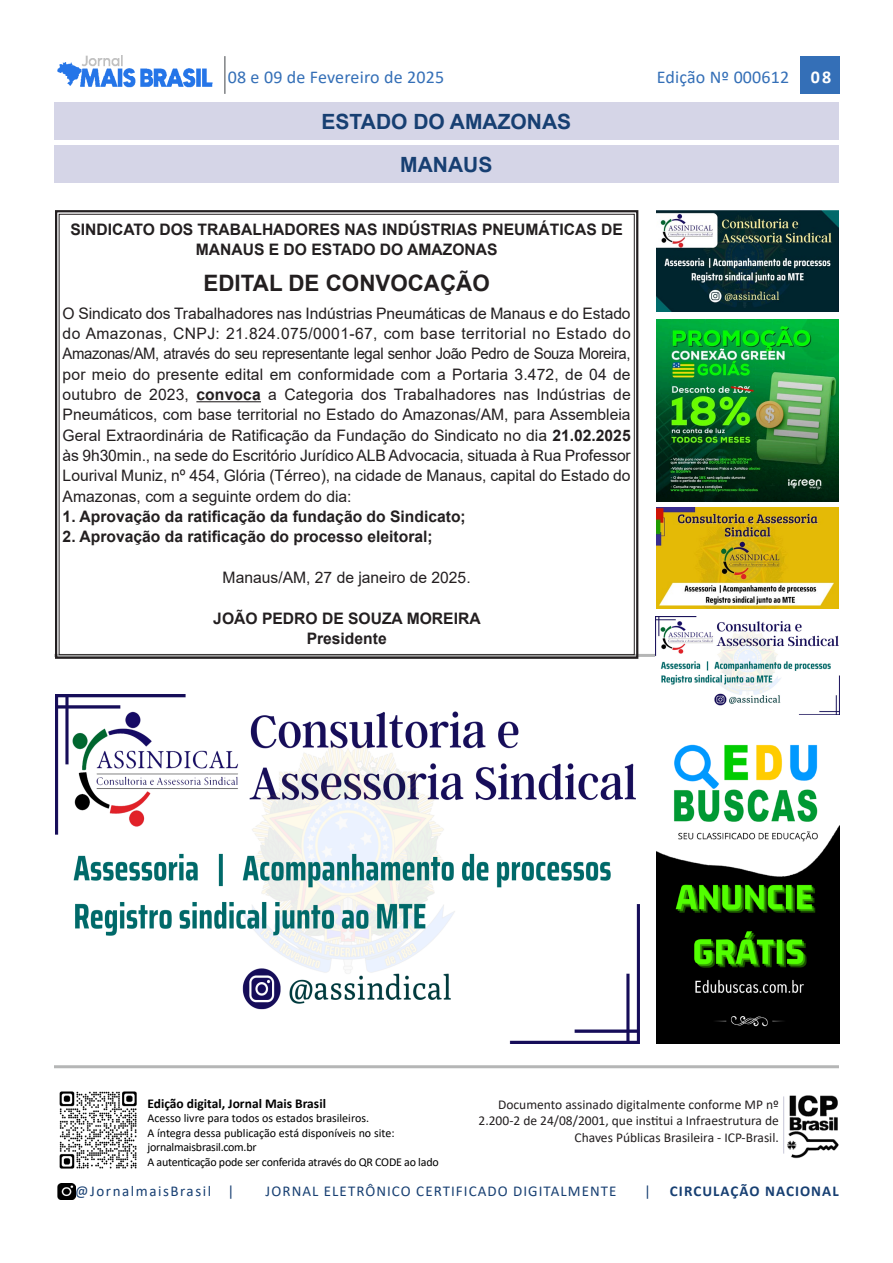
<style>
.page{position:relative;width:893px;height:1263px;background:#fff}
.page>*{position:absolute;margin:0;border:0;box-sizing:border-box;transform-origin:0 0}
.t1{font:700 22.65px "Arial";color:#231f20}
.t2{font:700 21px/43px "Arial";color:#173f72;text-align:center}
.t3{font:18px "Calibri";letter-spacing:.01em;color:#346fb7}
.t4{font:15.9px/20.4px "Arial";color:#231f20;text-align:justify}
.t5{font:700 15.9px/19.5px "Arial";color:#231f20;text-align:center}
.t6{font:15px "Calibri";letter-spacing:.07em;color:#173f72}
.t7{font:15px "Calibri";letter-spacing:.105em;color:#173f72}
.t8{font:700 15px "Calibri";letter-spacing:.07em;color:#173f72}
.t9{font:13.5px/16.2px "Calibri";color:#231f20;text-align:right}
.t10{font:700 13.5px "Calibri";color:#000}
.t11{font:12px/14.4px "Calibri";letter-spacing:-.01em;color:#000}
.s1{font-weight:700;color:#fff}
.s2{font-weight:700}
</style>
<div class="page">
<div style="left:800px;top:56px;width:40px;height:38px;background:#346fb7"></div>
<hr style="left:224px;top:56px;width:2px;height:38px;background:#808285">
<img style="left:57px;top:56px;width:156px;height:32px">
<img style="left:59px;top:1091px;width:78px;height:78px">
<img style="left:57px;top:1184px;width:18px;height:16px">
<hr style="left:54px;top:654px;width:785px;height:3px;background:#b5b6b6">
<img style="left:783px;top:1095px;width:56px;height:64px">
<hr style="left:783px;top:1096px;width:1px;height:57px;background:#c7c7d9">
<div style="left:54px;top:102px;width:785px;height:38px;background:#d5d5e7"></div>
<div style="left:54px;top:145px;width:785px;height:38px;background:#d5d5e7"></div>
<img style="left:657px;top:744px;width:182px;height:299px">
<img style="left:656px;top:210px;width:183px;height:102px">
<img style="left:656px;top:616px;width:183px;height:99px">
<div style="left:55px;top:210px;width:583px;height:449px;border:2px solid #231f20"></div>
<hr style="left:196px;top:401px;width:65px;height:1px;background:#231f20">
<img style="left:656px;top:319px;width:183px;height:182px">
<img style="left:656px;top:507px;width:183px;height:102px">
<hr style="left:54px;top:1065px;width:785px;height:3px;background:#b5b6b6">
<img style="left:55px;top:694px;width:585px;height:349px">
<p class="t3" style="left:228px;top:65px;width:218px">08 e 09 de Fevereiro de 2025</p>
<p class="t3" style="left:657px;top:65px;width:176px">Edição Nº 000612 <span class="s1">08</span></p>
<h2 class="t2" style="left:322px;top:100px;width:251px">ESTADO DO AMAZONAS<br>MANAUS</h2>
<p class="t5" style="left:70px;top:220px;width:554px">SINDICATO DOS TRABALHADORES NAS INDÚSTRIAS PNEUMÁTICAS DE<br>MANAUS E DO ESTADO DO AMAZONAS</p>
<h1 class="t1" style="left:204px;top:267px;width:288px">EDITAL DE CONVOCAÇÃO</h1>
<p class="t4" style="left:63px;top:303px;width:570px">O Sindicato dos Trabalhadores nas Indústrias Pneumáticas de Manaus e do Estado do Amazonas, CNPJ: 21.824.075/0001-67, com base territorial no Estado do Amazonas/AM, através do seu representante legal senhor João Pedro de Souza Moreira, por meio do presente edital em conformidade com a Portaria 3.472, de 04 de outubro de 2023, <span class="s2">convoca</span> a Categoria dos Trabalhadores nas Indústrias de Pneumáticos, com base territorial no Estado do Amazonas/AM, para Assembleia Geral Extraordinária de Ratificação da Fundação do Sindicato no dia <span class="s2">21.02.2025 </span>às 9h30min., na sede do Escritório Jurídico ALB Advocacia, situada à Rua Professor Lourival Muniz, nº 454, Glória (Térreo), na cidade de Manaus, capital do Estado do Amazonas, com a seguinte ordem do dia:</p>
<p class="t5" style="left:63px;top:507px;width:405px">1. Aprovação da ratificação da fundação do Sindicato;</p>
<p class="t5" style="left:63px;top:527px;width:372px">2. Aprovação da ratificação do processo eleitoral;</p>
<p class="t4" style="left:223px;top:567px;width:250px">Manaus/AM, 27 de janeiro de 2025.</p>
<p class="t5" style="left:213px;top:608px;width:269px;line-height:20.4px">JOÃO PEDRO DE SOUZA MOREIRA<br>Presidente</p>
<p class="t10" style="left:147px;top:1094px;width:180px">Edição digital, Jornal Mais Brasil</p>
<p class="t11" style="left:147px;top:1111px;width:293px">Acesso livre para todos os estados brasileiros.<br>A íntegra dessa publicação está disponíveis no site: jornalmaisbrasil.com.br<br>A autenticação pode ser conferida através do QR CODE ao lado</p>
<p class="t9" style="left:479px;top:1096px;width:302px">Documento assinado digitalmente conforme MP nº<br>2.200-2 de 24/08/2001, que institui a Infraestrutura de<br>Chaves Públicas Brasileira - ICP-Brasil.</p>
<p class="t7" style="left:75px;top:1181px;width:161px">@JornalmaisBrasil |</p>
<p class="t6" style="left:266px;top:1181px;width:352px">JORNAL ELETRÔNICO CERTIFICADO DIGITALMENTE</p>
<p class="t6" style="left:644px;top:1181px;width:8px">|</p>
<p class="t8" style="left:670px;top:1181px;width:170px">CIRCULAÇÃO NACIONAL</p>
</div>
